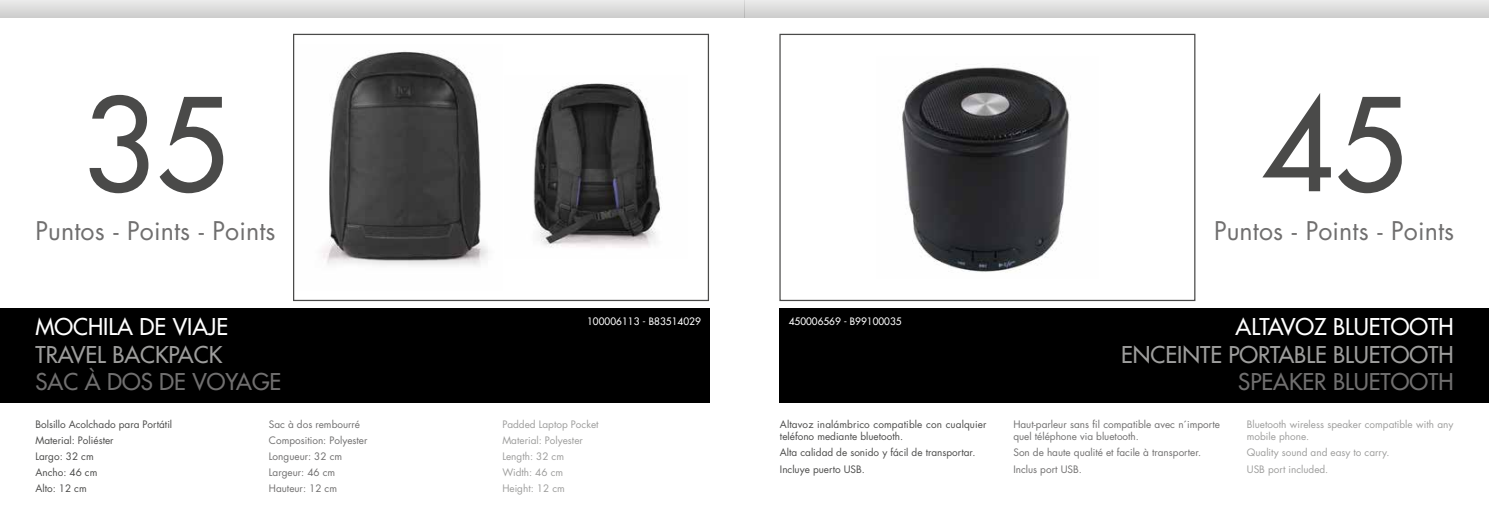
<style>
.page{position:relative;width:1489px;height:525px;background:#fff}
.page>*{position:absolute;margin:0;border:0;box-sizing:border-box;transform-origin:0 0}
.t1{font:500 125px "Futura Std";color:#4a4a49}
.t2{font:25px "Futura Std";letter-spacing:.005em;color:#706f6f}
.t3{font:500 22.5px "Futura Std";color:#9d9d9c}
.t4{font:500 22.5px "Futura Std";color:#706f6f}
.t5{font:500 22.5px "Futura Std";color:#fff}
.t6{font:10px/16px "Futura Std";color:#4a4a49}
.t7{font:10px/16px "Futura Std";color:#706f6f}
.t8{font:10px/16px "Futura Std";color:#9d9d9c}
.t9{font:500 10px "Futura Std";letter-spacing:.005em;color:#fff}
</style>
<div class="page">
<div style="left:0;top:308px;width:709px;height:95px;background:#000"></div>
<div style="left:780px;top:308px;width:708px;height:95px;background:#000"></div>
<div style="left:293px;top:34px;width:416px;height:267px;background:#fff;border:1px solid #4a4a49"></div>
<img style="left:533px;top:83px;width:128px;height:165px">
<img style="left:322px;top:51px;width:166px;height:215px">
<div style="left:0;top:0;width:744px;height:18px;background:linear-gradient(to right,#dbdbda,#dbdbda)"></div>
<img style="left:902px;top:67px;width:168px;height:206px">
<div style="left:779px;top:34px;width:416px;height:267px;border:1px solid #4a4a49"></div>
<div style="left:744px;top:0;width:744px;height:18px;background:linear-gradient(to right,#dbdbda,#dbdbda)"></div>
<h1 class="t1" style="left:83px;top:67px;width:147px">35</h1>
<h2 class="t2" style="left:35px;top:214px;width:242px">Puntos - Points - Points</h2>
<h3 class="t5" style="left:35px;top:312px;width:194px">MOCHILA DE VIAJE</h3>
<p class="t9" style="left:587px;top:315px;width:115px">100006113 - B83514029</p>
<h3 class="t3" style="left:35px;top:340px;width:188px">TRAVEL BACKPACK</h3>
<h3 class="t4" style="left:35px;top:368px;width:247px">SAC À DOS DE VOYAGE</h3>
<p class="t6" style="left:35px;top:416px;width:138px">Bolsillo Acolchado para Portátil<br>Material: Poliéster<br>Largo: 32 cm<br>Ancho: 46 cm<br>Alto: 12 cm</p>
<p class="t7" style="left:269px;top:416px;width:100px">Sac à dos rembourré<br>Composition: Polyester<br>Longueur: 32 cm<br>Largeur: 46 cm<br>Hauteur: 12 cm</p>
<p class="t8" style="left:502px;top:416px;width:98px">Padded Laptop Pocket<br>Material: Polyester<br>Length: 32 cm<br>Width: 46 cm<br>Height: 12 cm</p>
<h1 class="t1" style="left:1261px;top:67px;width:147px">45</h1>
<h2 class="t2" style="left:1213px;top:214px;width:242px">Puntos - Points - Points</h2>
<p class="t9" style="left:788px;top:315px;width:114px">450006569 - B99100035</p>
<p class="t6" style="left:780px;top:418px;width:208px;line-height:12.5px">Altavoz inalámbrico compatible con cualquier teléfono mediante bluetooth.</p>
<p class="t6" style="left:780px;top:444px;width:197px">Alta calidad de sonido y fácil de transportar.<br>Incluye puerto USB.</p>
<h3 class="t5" style="left:1235px;top:312px;width:219px">ALTAVOZ BLUETOOTH</h3>
<h3 class="t3" style="left:1121px;top:340px;width:334px">ENCEINTE PORTABLE BLUETOOTH</h3>
<h3 class="t4" style="left:1238px;top:368px;width:217px">SPEAKER BLUETOOTH</h3>
<p class="t7" style="left:1013px;top:418px;width:208px;line-height:12.5px">Haut-parleur sans fil compatible avec n´importe quel téléphone via bluetooth.</p>
<p class="t7" style="left:1013px;top:444px;width:189px">Son de haute qualité et facile à transporter.<br>Inclus port USB.</p>
<p class="t8" style="left:1246px;top:418px;width:208px;line-height:12.5px">Bluetooth wireless speaker compatible with any mobile phone.</p>
<p class="t8" style="left:1246px;top:444px;width:144px">Quality sound and easy to carry.<br>USB port included.</p>
</div>
